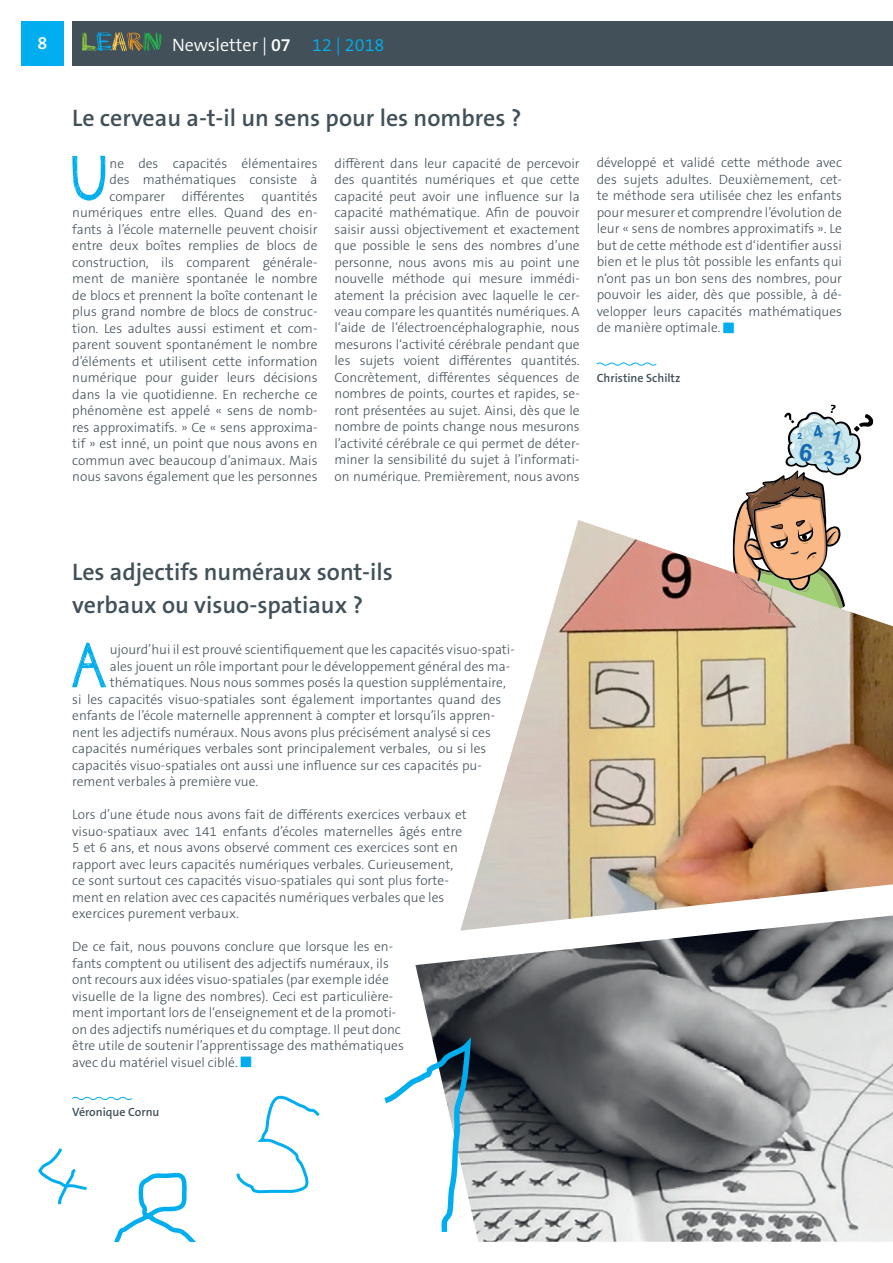
<style>
.page{position:relative;width:893px;height:1263px;background:#fff}
.page>*{position:absolute;margin:0;border:0;box-sizing:border-box;transform-origin:0 0}
.t1{font:51px "Janda Safeand Sound";color:#00aeef}
.t2{font:600 24px/33px "The Sans B W6";color:#425159}
.t3{font:300 18px "The Sans B W4";color:#fff}
.t4{font:600 18px "The Sans B W6";color:#fff}
.t5{font:300 13.5px/16.5px "The Sans B W3";color:#425159}
.t6{font:600 12px "The Sans B W6";color:#425159}
.t7{font:700 8.4px "Arial";color:#136bb5}
.s1{font-family:"The Sans B W6";font-weight:600}
.s2{color:#00aeef}
</style>
<div class="page">
<div style="left:72px;top:21px;width:821px;height:45px;background:#425159"></div>
<div style="left:21px;top:21px;width:43px;height:45px;background:#00aeef"></div>
<svg style="left:82px;top:32px;width:79px;height:19px"></svg>
<svg style="left:236px;top:1095px;width:84px;height:99px"></svg>
<svg style="left:114px;top:1172px;width:82px;height:70px"></svg>
<svg style="left:38px;top:1148px;width:49px;height:57px"></svg>
<svg style="left:72px;top:1096px;width:60px;height:4px"></svg>
<img style="left:415px;top:915px;width:478px;height:327px">
<img style="left:557px;top:520px;width:192px;height:400px">
<img style="left:508px;top:595px;width:49px;height:330px">
<img style="left:749px;top:617px;width:144px;height:283px">
<img style="left:460px;top:765px;width:48px;height:166px">
<svg style="left:384px;top:1029px;width:90px;height:208px"></svg>
<svg style="left:596px;top:362px;width:61px;height:4px"></svg>
<svg style="left:733px;top:404px;width:140px;height:213px"></svg>
<h3 class="t4" style="left:38px;top:31px;width:11px">8</h3>
<h3 class="t3" style="left:172px;top:33px;width:214px">Newsletter | <span class="s1">07</span> <span class="s2">12 | 2018</span></h3>
<h2 class="t2" style="left:72px;top:102px;width:451px">Le cerveau a-t-il un sens pour les nombres ?</h2>
<h1 class="t1" style="left:70px;top:143px;width:38px">U</h1>
<p class="t5" style="left:72px;top:155px;width:247px;text-align:right">ne des capacités élémentaires<br>des mathématiques consiste à comparer différentes quantités numériques entre elles. Quand des en&shy;fants à l’école maternelle peuvent choisir entre deux boîtes remplies de blocs de construction, ils comparent générale&shy;ment de manière spontanée le nombre de blocs et prennent la boîte contenant le plus grand nombre de blocs de construc&shy;tion. Les adultes aussi estiment et com&shy;parent souvent spontanément le nombre d’éléments et utilisent cette information numérique pour guider leurs décisions dans la vie quotidienne. En recherche ce phénomène est appelé « sens de nomb&shy;res approximatifs. » Ce « sens approxima&shy;tif » est inné, un point que nous avons en commun avec beaucoup d’animaux. Mais nous savons également que les personnes</p>
<p class="t5" style="left:334px;top:155px;width:247px;text-align:justify">diffèrent dans leur capacité de percevoir des quantités numériques et que cette capacité peut avoir une influence sur la capacité mathématique. Afin de pouvoir saisir aussi objectivement et exactement que possible le sens des nombres d’une personne, nous avons mis au point une nouvelle méthode qui mesure immédi&shy;atement la précision avec laquelle le cer&shy;veau compare les quantités numériques. A l‘aide de l‘électroencéphalographie, nous mesurons l‘activité cérébrale pendant que les sujets voient différentes quantités.<br>Concrètement, différentes séquences de nombres de points, courtes et rapides, se&shy;ront présentées au sujet. Ainsi, dès que le nombre de points change nous mesurons l’activité cérébrale ce qui permet de déter&shy;miner la sensibilité du sujet à l’informati&shy;on numérique. Premièrement, nous avons</p>
<p class="t5" style="left:597px;top:155px;width:247px;text-align:justify">développé et validé cette méthode avec des sujets adultes. Deuxièmement, cet&shy;te méthode sera utilisée chez les enfants pour mesurer et comprendre l’évolution de leur « sens de nombres approximatifs ». Le but de cette méthode est d‘identifier aussi bien et le plus tôt possible les enfants qui n‘ont pas un bon sens des nombres, pour pouvoir les aider, dès que possible, à dé&shy;velopper leurs capacités mathématiques de manière optimale.</p>
<p class="t6" style="left:597px;top:370px;width:85px">Christine Schiltz</p>
<p class="t7" style="left:797px;top:430px;width:6px">2</p>
<h2 class="t2" style="left:72px;top:556px;width:322px">Les adjectifs numéraux sont-ils verbaux ou visuo-spatiaux ?</h2>
<h1 class="t1" style="left:71px;top:630px;width:38px">A</h1>
<p class="t5" style="left:110px;top:642px;width:407px">ujourd’hui il est prouvé scientifiquement que les capacités visuo-spati-</p>
<p class="t5" style="left:110px;top:658px;width:402px">ales jouent un rôle important pour le développement général des ma-</p>
<p class="t5" style="left:110px;top:675px;width:398px">thématiques. Nous nous sommes posés la question supplémentaire,</p>
<p class="t5" style="left:72px;top:691px;width:430px">si les capacités visuo-spatiales sont également importantes quand des</p>
<p class="t5" style="left:72px;top:708px;width:424px">enfants de l’école maternelle apprennent à compter et lorsqu’ils appren-</p>
<p class="t5" style="left:72px;top:724px;width:420px">nent les adjectifs numéraux. Nous avons plus précisément analysé si ces</p>
<p class="t5" style="left:72px;top:741px;width:416px">capacités numériques verbales sont principalement verbales, ou si les</p>
<p class="t5" style="left:72px;top:757px;width:411px">capacités visuo-spatiales ont aussi une influence sur ces capacités pu-</p>
<p class="t5" style="left:72px;top:774px;width:188px">rement verbales à première vue.</p>
<p class="t5" style="left:72px;top:807px;width:396px">Lors d’une étude nous avons fait de différents exercices verbaux et visuo-spatiaux avec 141 enfants d’écoles maternelles âgés entre 5 et 6 ans, et nous avons observé comment ces exercices sont en rapport avec leurs capacités numériques verbales. Curieusement, ce sont surtout ces capacités visuo-spatiales qui sont plus forte&shy;ment en relation avec ces capacités numériques verbales que les exercices purement verbaux.</p>
<p class="t5" style="left:72px;top:939px;width:333px">De ce fait, nous pouvons conclure que lorsque les en&shy;fants comptent ou utilisent des adjectifs numéraux, ils ont recours aux idées visuo-spatiales (par exemple idée visuelle de la ligne des nombres). Ceci est particulière&shy;ment important lors de l‘enseignement et de la promoti&shy;on des adjectifs numériques et du comptage. Il peut donc être utile de soutenir l’apprentissage des mathématiques avec du matériel visuel ciblé.</p>
<p class="t6" style="left:72px;top:1105px;width:89px">Véronique Cornu</p>
</div>
